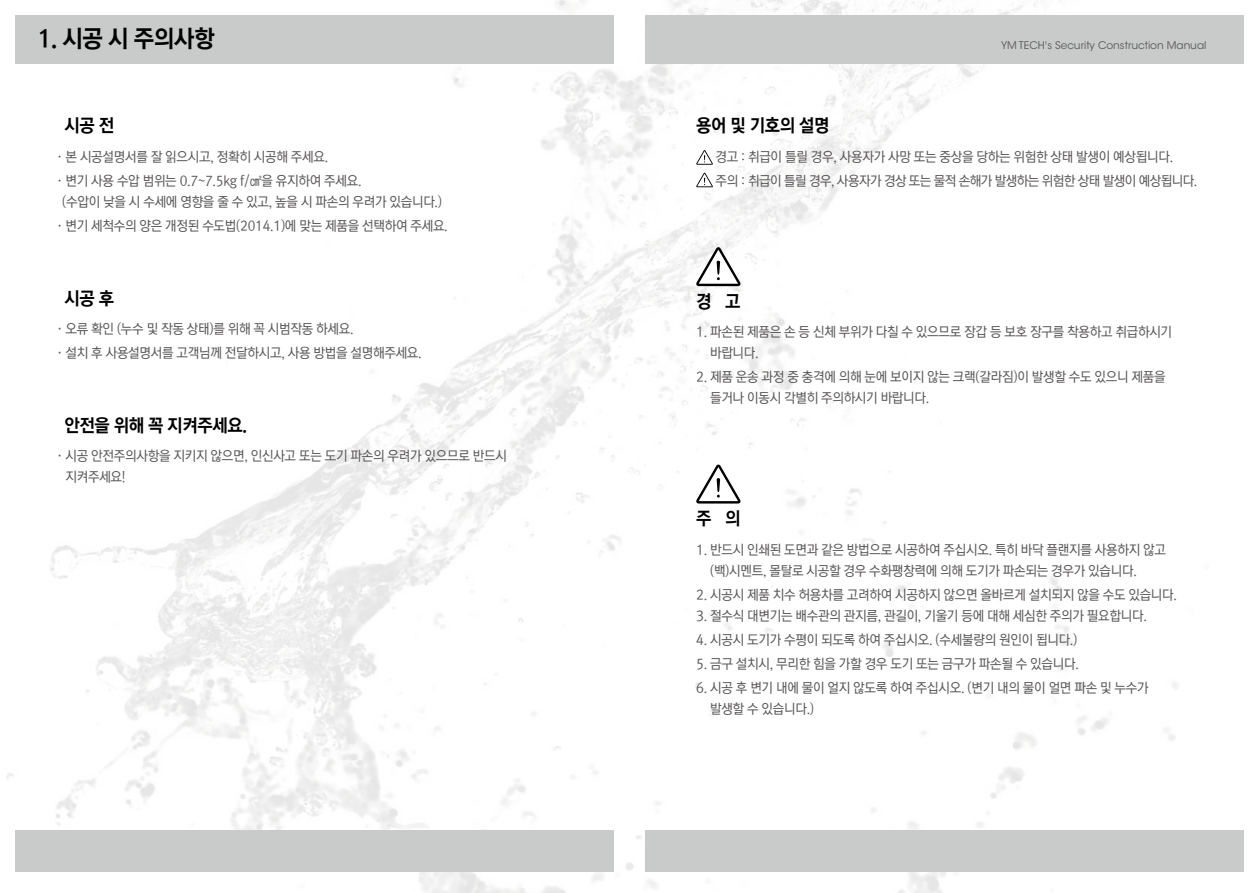
<style>
.page{position:relative;width:1259px;height:893px;background:#fff}
.page>*{position:absolute;margin:0;border:0;box-sizing:border-box;transform-origin:0 0}
.t1{font:24px "Rix M Go EB";letter-spacing:-.02em;color:#000;scale:.95 1}
.t2{font:18px "Rix M Go EB";letter-spacing:-.02em;color:#000;scale:.95 1}
.t3{font:13.5px/21px "Rix M Go M";letter-spacing:-.02em;color:#5a5757;scale:.95 1}
.t4{font:10.5px "ITC Avant Garde Std";color:#5a5757}
</style>
<div class="page">
<img style="left:6px;top:0;width:1238px;height:893px">
<div style="left:16px;top:15px;width:598px;height:49px;background:#c9caca"></div>
<div style="left:16px;top:830px;width:598px;height:42px;background:#c9caca"></div>
<svg style="left:696px;top:247px;width:44px;height:39px"></svg>
<svg style="left:696px;top:150px;width:17px;height:15px"></svg>
<svg style="left:696px;top:173px;width:17px;height:14px"></svg>
<svg style="left:696px;top:465px;width:44px;height:39px"></svg>
<div style="left:645px;top:15px;width:598px;height:49px;background:#c9caca"></div>
<div style="left:645px;top:830px;width:598px;height:42px;background:#c9caca"></div>
<h1 class="t1" style="left:38px;top:26px;width:188px">1. 시공 시 주의사항</h1>
<h2 class="t2" style="left:64px;top:116px;width:54px">시공 전</h2>
<p class="t3" style="left:57px;top:145px;width:322px;line-height:24px">· 본 시공설명서를 잘 읽으시고, 정확히 시공해 주세요.<br>· 변기 사용 수압 범위는 0.7~7.5kg f/㎠을 유지하여 주세요.</p>
<p class="t3" style="left:57px;top:190px;width:413px;line-height:24px;text-align:center">(수압이 낮을 시 수세에 영향을 줄 수 있고, 높을 시 파손의 우려가 있습니다.)<br>· 변기 세척수의 양은 개정된 수도법(2014.1)에 맞는 제품을 선택하여 주세요.</p>
<h2 class="t2" style="left:64px;top:288px;width:54px">시공 후</h2>
<p class="t3" style="left:57px;top:317px;width:385px;line-height:24px">· 오류 확인 (누수 및 작동 상태)를 위해 꼭 시범작동 하세요.<br>· 설치 후 사용설명서를 고객님께 전달하시고, 사용 방법을 설명해주세요.</p>
<h2 class="t2" style="left:64px;top:416px;width:194px">안전을 위해 꼭 지켜주세요.</h2>
<p class="t3" style="left:65px;top:446px;width:466px;text-indent:-9px">· 시공 안전주의사항을 지키지 않으면, 인신사고 또는 도기 파손의 우려가 있으므로 반드시 지켜주세요!</p>
<p class="t4" style="left:1001px;top:39px;width:207px">YM TECH's Security Construction Manual</p>
<h2 class="t2" style="left:696px;top:116px;width:142px">용어 및 기호의 설명</h2>
<p class="t3" style="left:715px;top:145px;width:509px;line-height:24px">경고 : 취급이 틀릴 경우, 사용자가 사망 또는 중상을 당하는 위험한 상태 발생이 예상됩니다. 주의 : 취급이 틀릴 경우, 사용자가 경상 또는 물적 손해가 발생하는 위험한 상태 발생이 예상됩니다.</p>
<h2 class="t2" style="left:696px;top:291px;width:48px">경 고</h2>
<p class="t3" style="left:710px;top:322px;width:488px;text-indent:-14px">1. 파손된 제품은 손 등 신체 부위가 다칠 수 있으므로 장갑 등 보호 장구를 착용하고 취급하시기 바랍니다.</p>
<p class="t3" style="left:710px;top:367px;width:481px;text-indent:-14px">2. 제품 운송 과정 중 충격에 의해 눈에 보이지 않는 크랙(갈라짐)이 발생할 수도 있으니 제품을 들거나 이동시 각별히 주의하시기 바랍니다.</p>
<h2 class="t2" style="left:696px;top:509px;width:48px">주 의</h2>
<p class="t3" style="left:710px;top:539px;width:481px;text-indent:-14px">1. 반드시 인쇄된 도면과 같은 방법으로 시공하여 주십시오. 특히 바닥 플랜지를 사용하지 않고 (백)시멘트, 몰탈로 시공할 경우 수화팽창력에 의해 도기가 파손되는 경우가 있습니다.</p>
<p class="t3" style="left:696px;top:584px;width:507px">2. 시공시 제품 치수 허용차를 고려하여 시공하지 않으면 올바르게 설치되지 않을 수도 있습니다.</p>
<p class="t3" style="left:696px;top:605px;width:476px">3. 절수식 대변기는 배수관의 관지름, 관길이, 기울기 등에 대해 세심한 주의가 필요합니다.</p>
<p class="t3" style="left:696px;top:629px;width:403px">4. 시공시 도기가 수평이 되도록 하여 주십시오. (수세불량의 원인이 됩니다.)</p>
<p class="t3" style="left:696px;top:653px;width:404px">5. 금구 설치시, 무리한 힘을 가할 경우 도기 또는 금구가 파손될 수 있습니다.</p>
<p class="t3" style="left:710px;top:677px;width:463px;text-indent:-14px">6. 시공 후 변기 내에 물이 얼지 않도록 하여 주십시오. (변기 내의 물이 얼면 파손 및 누수가 발생할 수 있습니다.)</p>
</div>
